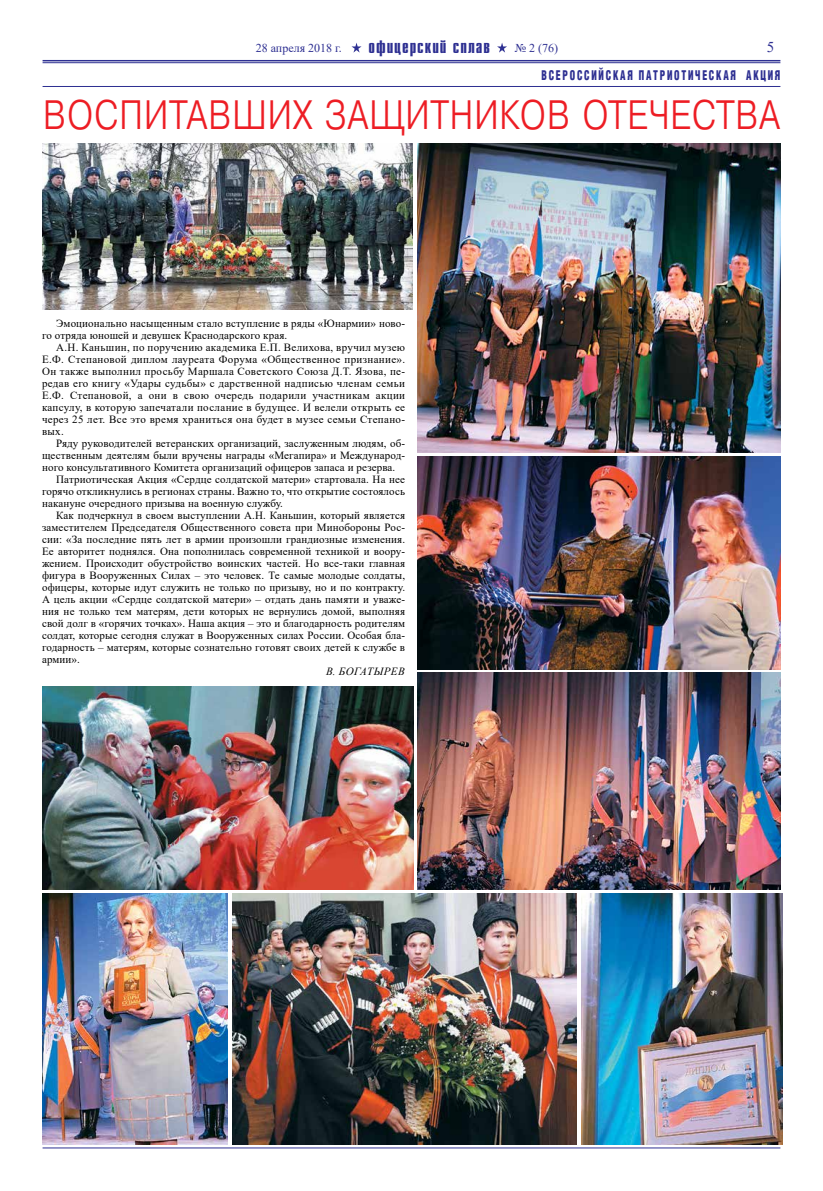
<style>
.page{position:relative;width:823px;height:1191px;background:#fff}
.page>*{position:absolute;margin:0;border:0;box-sizing:border-box;transform-origin:0 0}
.t1{font:300 41px "Pragmatica";letter-spacing:.01em;color:#ed1d24;scale:.83 1}
.t2{font:700 18px "Compact C";letter-spacing:.05em;color:#2e3092;scale:1.06 1}
.t3{font:15px "Times New Roman";color:#2e3092}
.t4{font:700 13px "AG Letterica Cond L";letter-spacing:.18em;color:#2e3092;scale:.75 1}
.t5{font:12px "Times New Roman";color:#2e3092}
.t6{font:11px/12px "Times New Roman";letter-spacing:.01em;color:#000}
.t7{font:italic 11px "Times New Roman";letter-spacing:.045em;color:#000}
</style>
<div class="page">
<hr style="left:43px;top:1147px;width:737px;height:1px;background:#2e3092">
<svg style="left:351px;top:43px;width:10px;height:10px"></svg>
<svg style="left:497px;top:43px;width:9px;height:10px"></svg>
<hr style="left:43px;top:60px;width:737px;height:1px;background:#2e3092">
<hr style="left:43px;top:62px;width:737px;height:1px;background:#2e3092">
<hr style="left:43px;top:86px;width:737px;height:1px;background:#2e3092">
<img style="left:42px;top:144px;width:370px;height:165px">
<img style="left:417px;top:144px;width:363px;height:309px">
<img style="left:581px;top:893px;width:200px;height:251px">
<img style="left:43px;top:893px;width:184px;height:251px">
<img style="left:417px;top:673px;width:363px;height:216px">
<img style="left:417px;top:456px;width:363px;height:213px">
<img style="left:42px;top:686px;width:371px;height:203px">
<img style="left:232px;top:893px;width:344px;height:251px">
<p class="t5" style="left:255px;top:39px;width:87px">28 апреля 2018 г.</p>
<h2 class="t2" style="left:368px;top:38px;width:116px">офицерский сплав</h2>
<p class="t5" style="left:514px;top:39px;width:45px">№ 2 (76)</p>
<h3 class="t3" style="left:766px;top:37px;width:9px">5</h3>
<p class="t4" style="left:541px;top:67px;width:320px">ВСЕРОССИЙСКАЯ ПАТРИОТИЧЕСКАЯ АКЦИЯ</p>
<h1 class="t1" style="left:43px;top:88px;width:889px">ВОСПИТАВШИХ ЗАЩИТНИКОВ ОТЕЧЕСТВА</h1>
<p class="t6" style="left:42px;top:316px;width:364px;text-indent:14px">Эмоционально насыщенным стало вступление в ряды «Юнармии» ново&shy;го отряда юношей и девушек Краснодарского края.</p>
<p class="t6" style="left:42px;top:340px;width:364px;text-align:justify;text-indent:14px">А.Н. Каньшин, по поручению академика Е.П. Велихова, вручил музею Е.Ф. Степановой диплом лауреата Форума «Общественное признание».<br>Он также выполнил просьбу Маршала Советского Союза Д.Т. Язова, пе&shy;редав его книгу «Удары судьбы» с дарственной надписью членам семьи Е.Ф. Степановой, а они в свою очередь подарили участникам акции капсулу, в которую запечатали послание в будущее. И велели открыть ее через 25 лет. Все это время храниться она будет в музее семьи Степано&shy;вых.</p>
<p class="t6" style="left:56px;top:437px;width:350px">Ряду руководителей ветеранских организаций, заслуженным людям, об-</p>
<p class="t6" style="left:42px;top:449px;width:364px">щественным деятелям были вручены награды «Мегапира» и Международ-</p>
<p class="t6" style="left:42px;top:461px;width:354px">ного консультативного Комитета организаций офицеров запаса и резерва.</p>
<p class="t6" style="left:56px;top:473px;width:350px">Патриотическая Акция «Сердце солдатской матери» стартовала. На нее</p>
<p class="t6" style="left:42px;top:485px;width:364px">горячо откликнулись в регионах страны. Важно то, что открытие состоялось</p>
<p class="t6" style="left:42px;top:497px;width:242px">накануне очередного призыва на военную службу.</p>
<p class="t6" style="left:56px;top:509px;width:350px">Как подчеркнул в своем выступлении А.Н. Каньшин, который является</p>
<p class="t6" style="left:42px;top:521px;width:364px">заместителем Председателя Общественного совета при Минобороны Рос-</p>
<p class="t6" style="left:42px;top:533px;width:364px">сии: «За последние пять лет в армии произошли грандиозные изменения.</p>
<p class="t6" style="left:42px;top:545px;width:364px">Ее авторитет поднялся. Она пополнилась современной техникой и воору-</p>
<p class="t6" style="left:42px;top:557px;width:364px">жением. Происходит обустройство воинских частей. Но все-таки главная</p>
<p class="t6" style="left:42px;top:569px;width:364px">фигура в Вооруженных Силах – это человек. Те самые молодые солдаты,</p>
<p class="t6" style="left:42px;top:581px;width:364px">офицеры, которые идут служить не только по призыву, но и по контракту.</p>
<p class="t6" style="left:42px;top:593px;width:364px">А цель акции «Сердце солдатской матери» – отдать дань памяти и уваже-</p>
<p class="t6" style="left:42px;top:605px;width:364px">ния не только тем матерям, дети которых не вернулись домой, выполняя</p>
<p class="t6" style="left:42px;top:617px;width:364px">свой долг в «горячих точках». Наша акция – это и благодарность родителям</p>
<p class="t6" style="left:42px;top:629px;width:364px">солдат, которые сегодня служат в Вооруженных силах России. Особая бла-</p>
<p class="t6" style="left:42px;top:641px;width:364px">годарность – матерям, которые сознательно готовят своих детей к службе в</p>
<p class="t6" style="left:42px;top:653px;width:39px">армии».</p>
<p class="t7" style="left:326px;top:663px;width:80px">В. БОГАТЫРЕВ</p>
</div>
